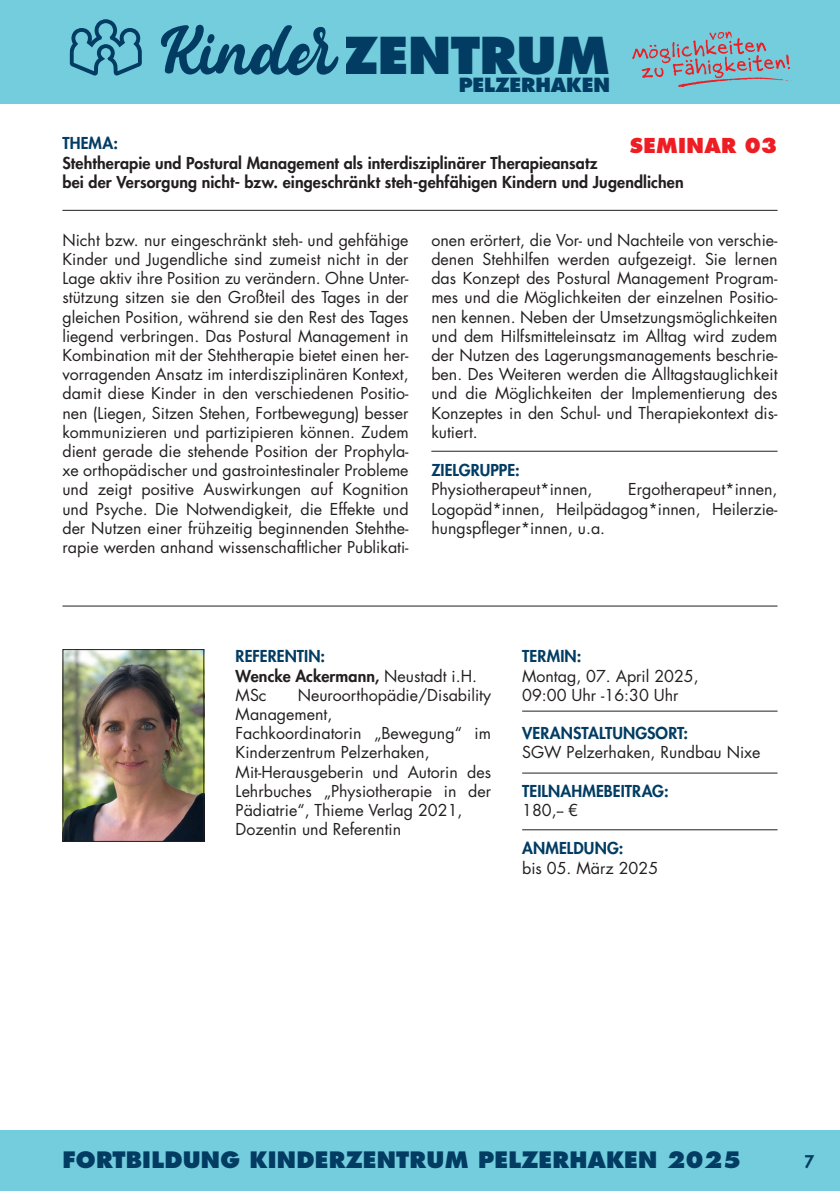
<style>
.page{position:relative;width:840px;height:1191px;background:#fff}
.page>*{position:absolute;margin:0;border:0;box-sizing:border-box;transform-origin:0 0}
.t1{font:800 49.4px "Futura Std";letter-spacing:-.01em;color:#023c63}
.t2{font:800 22px "Futura Std";letter-spacing:.01em;color:#023c63}
.t3{font:800 20px "Futura Std";letter-spacing:.015em;color:#ee1d23}
.t4{font:800 19px "Futura Std";letter-spacing:-.01em;color:#023c63}
.t5{font:800 17px "Futura Std";color:#023c63}
.t6{font:16px/19.2px "Futura Std";color:#231f20;text-align:justify}
.t7{font:800 16px/19.2px "Futura Std";letter-spacing:.005em;color:#231f20}
.t8{font:800 16px "Futura Std";letter-spacing:.005em;color:#023c63}
.s1{color:#023c63}
.s2{font-weight:400}
</style>
<div class="page">
<div style="left:0;top:1130px;width:839px;height:61px;background:#73cddc"></div>
<div style="left:0;top:0;width:839px;height:103px;background:#73cddc"></div>
<svg style="left:632px;top:32px;width:160px;height:55px"></svg>
<svg style="left:70px;top:19px;width:72px;height:57px"></svg>
<svg style="left:161px;top:25px;width:177px;height:50px"></svg>
<img style="left:64px;top:651px;width:138px;height:189px">
<div style="left:62px;top:649px;width:142px;height:193px;border:1px solid #231f20"></div>
<hr style="left:62px;top:210px;width:715px;height:1px;background:#231f20">
<hr style="left:522px;top:710px;width:255px;height:1px;background:#231f20">
<hr style="left:522px;top:772px;width:255px;height:1px;background:#231f20">
<hr style="left:522px;top:829px;width:255px;height:1px;background:#231f20">
<hr style="left:431px;top:451px;width:346px;height:1px;background:#231f20">
<hr style="left:62px;top:605px;width:715px;height:1px;background:#231f20">
<h1 class="t1" style="left:340px;top:24px;width:271px">ZENTRUM</h1>
<p class="t4" style="left:458px;top:73px;width:152px">PELZERHAKEN</p>
<p class="t8" style="left:62px;top:133px;width:57px">THEMA:</p>
<p class="t7" style="left:62px;top:153px;width:622px">Stehtherapie und Postural Management als interdisziplinärer Therapieansatz<br>bei der Versorgung nicht- bzw. eingeschränkt steh-gehfähigen Kindern und Jugendlichen</p>
<p class="t3" style="left:629px;top:132px;width:149px">SEMINAR 03</p>
<p class="t6" style="left:62px;top:230px;width:347px">Nicht bzw. nur eingeschränkt steh- und gehfähige Kinder und Jugendliche sind zumeist nicht in der Lage aktiv ihre Position zu verändern. Ohne Unter&shy;stützung sitzen sie den Großteil des Tages in der gleichen Position, während sie den Rest des Tages liegend verbringen. Das Postural Management in Kombination mit der Stehtherapie bietet einen her&shy;vorragenden Ansatz im interdisziplinären Kontext, damit diese Kinder in den verschiedenen Positio&shy;nen (Liegen, Sitzen Stehen, Fortbewegung) besser kommunizieren und partizipieren können. Zudem dient gerade die stehende Position der Prophyla&shy;xe orthopädischer und gastrointestinaler Probleme und zeigt positive Auswirkungen auf Kognition und Psyche. Die Notwendigkeit, die Effekte und der Nutzen einer frühzeitig beginnenden Stehthe&shy;rapie werden anhand wissenschaftlicher Publikati-</p>
<p class="t6" style="left:431px;top:230px;width:347px">onen erörtert, die Vor- und Nachteile von verschie&shy;denen Stehhilfen werden aufgezeigt. Sie lernen das Konzept des Postural Management Program&shy;mes und die Möglichkeiten der einzelnen Positio&shy;nen kennen. Neben der Umsetzungsmöglichkeiten und dem Hilfsmitteleinsatz im Alltag wird zudem der Nutzen des Lagerungsmanagements beschrie&shy;ben. Des Weiteren werden die Alltagstauglichkeit und die Möglichkeiten der Implementierung des Konzeptes in den Schul- und Therapiekontext dis&shy;kutiert.</p>
<p class="t8" style="left:431px;top:460px;width:90px">ZIELGRUPPE:</p>
<p class="t6" style="left:431px;top:480px;width:163px">Physiotherapeut*innen,</p>
<p class="t6" style="left:431px;top:480px;width:347px;text-indent:197px">Ergotherapeut*innen, Logopäd*innen, Heilpädagog*innen, Heilerzie&shy;hungspfleger*innen, u.a.</p>
<p class="t7" style="left:235px;top:647px;width:243px"><span class="s1">REFERENTIN:<br></span>Wencke Ackermann, <span class="s2">Neustadt i.H.<br>MSc</span></p>
<p class="t6" style="left:235px;top:685px;width:257px;text-align:left;text-indent:62px">Neuroorthopädie/Disability<br>Management,<br>Fachkoordinatorin „Bewegung“ im<br>Kinderzentrum Pelzerhaken,<br>Mit-Herausgeberin und Autorin des<br>Lehrbuches „Physiotherapie in der<br>Pädiatrie“, Thieme Verlag 2021,<br>Dozentin und Referentin</p>
<p class="t8" style="left:522px;top:646px;width:61px">TERMIN:</p>
<p class="t6" style="left:522px;top:666px;width:178px">Montag, 07. April 2025,<br>09:00 Uhr -16:30 Uhr</p>
<p class="t8" style="left:522px;top:723px;width:167px">VERANSTALTUNGSORT:</p>
<p class="t6" style="left:522px;top:743px;width:240px">SGW Pelzerhaken, Rundbau Nixe</p>
<p class="t8" style="left:522px;top:780px;width:148px">TEILNAHMEBEITRAG:</p>
<p class="t6" style="left:522px;top:800px;width:57px">180,-- €</p>
<p class="t8" style="left:522px;top:838px;width:103px">ANMELDUNG:</p>
<p class="t6" style="left:522px;top:858px;width:137px">bis 05. März 2025</p>
<h2 class="t2" style="left:62px;top:1145px;width:679px">FORTBILDUNG KINDERZENTRUM PELZERHAKEN 2025</h2>
<p class="t5" style="left:804px;top:1151px;width:11px">7</p>
</div>
